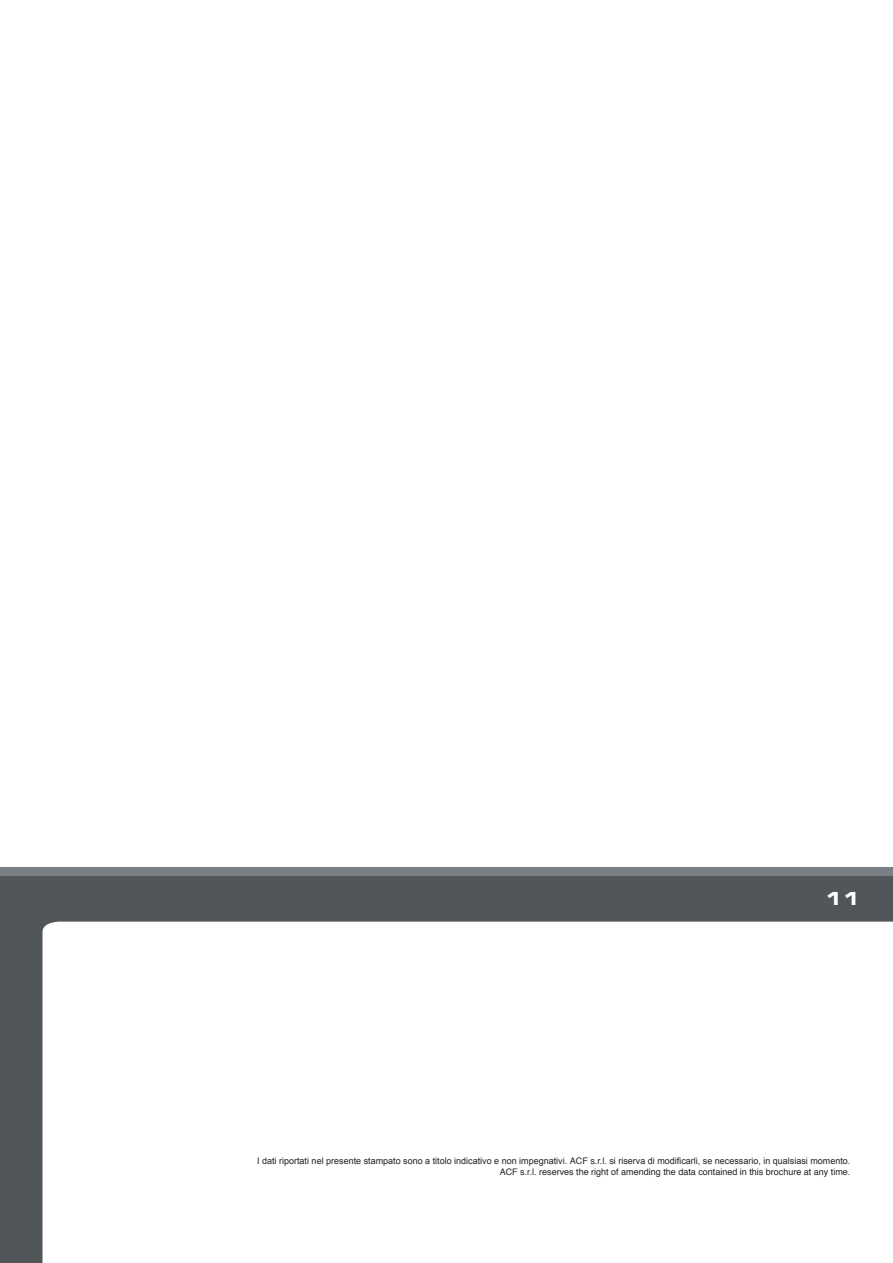
<style>
.page{position:relative;width:893px;height:1263px;background:#fff}
.page>*{position:absolute;margin:0;border:0;box-sizing:border-box;transform-origin:0 0}
.t1{font:18px "Eurostile Bold Extended Two";color:#fff}
.t2{font:9px "Arial";color:#231f20}
.t3{font:9px "Helvetica";color:#231f20}
.s1{font-family:"Helvetica"}
</style>
<div class="page">
<div style="left:0;top:867px;width:893px;height:11px;background:#797f84"></div>
<div style="left:0;top:876px;width:893px;height:387px;background:#515659"></div>
<div style="left:43px;top:922px;width:850px;height:341px;background:#fff"></div>
<p class="t1" style="left:824px;top:886px;width:37px">11</p>
<p class="t2" style="left:257px;top:1155px;width:595px">I dati riportati nel presente stampato sono a titolo indicativo e non impegnativi. <span class="s1">ACF s.r.l. si riserva</span> di modificarli, se necessario, in qualsiasi momento.</p>
<p class="t3" style="left:500px;top:1165px;width:352px">ACF s.r.l. reserves the right of amending the data contained in this brochure at any time.</p>
</div>
